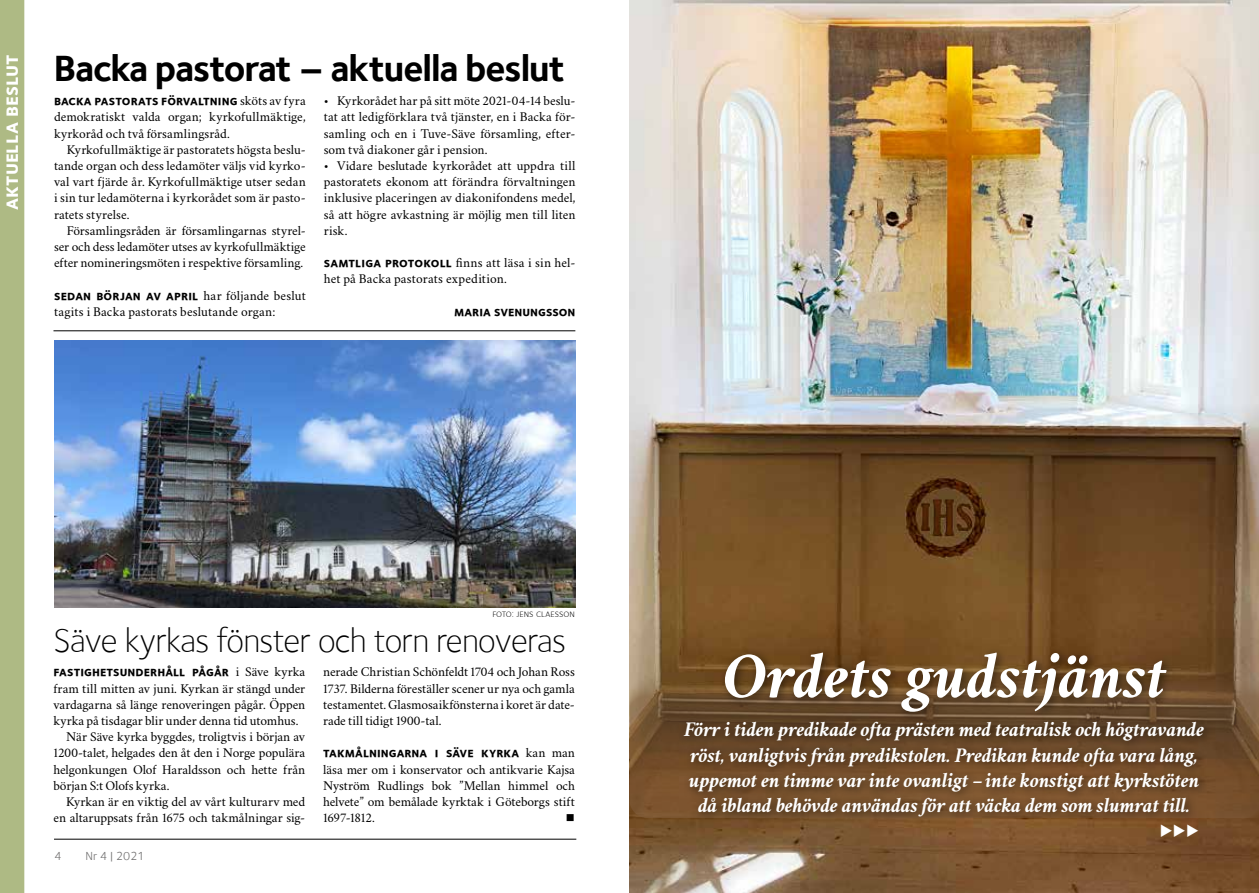
<style>
.page{position:relative;width:1259px;height:893px;background:#fff}
.page>*{position:absolute;margin:0;border:0;box-sizing:border-box;transform-origin:0 0}
.t1{font:italic 700 65.85px "Crimson Svk 2.0";letter-spacing:-.01em;color:#fff}
.t2{font:700 37.5px "Foundry Sterling";letter-spacing:-.03em;color:#000}
.t3{font:300 34.5px "Foundry Sterling";letter-spacing:-.02em;color:#000}
.t4{font:italic 700 21px/25.2px "Crimson Svk 2.0";letter-spacing:-.02em;color:#fff;text-align:center}
.t5{font:21px "Foundry Sterling Bold Expert";color:#fff}
.t6{font:15px "Wingdings 3";color:#fff}
.t7{font:13.5px/16.2px "Crimson Svk 2.0";color:#000;text-align:justify}
.t8{font:13.5px "Foundry Sterling Bold Expert";letter-spacing:.005em;color:#000}
.t9{font:12px "Foundry Sterling";color:#706f6f}
.t10{font:12px "Wingdings";color:#000}
.t11{font:10.5px "Foundry Sterling Light Expert";color:#000}
.s1{font-family:"Crimson Svk 2.0"}
.s2{font-family:"Foundry Sterling Bold Expert"}
</style>
<div class="page">
<img style="left:629px;top:0;width:630px;height:893px">
<svg style="left:629px;top:675px;width:630px;height:143px;background:#745332"></svg>
<div style="left:0;top:0;width:24px;height:893px;background:#aeba84"></div>
<hr style="left:54px;top:839px;width:522px;height:1px;background:#000">
<hr style="left:53px;top:331px;width:522px;height:1px;background:#000">
<img style="left:54px;top:341px;width:521px;height:267px">
<div style="left:718px;top:646px;width:458px;height:76px;background:#000;opacity:.55"></div>
<div style="left:678px;top:715px;width:536px;height:112px;background:#000;opacity:.55"></div>
<h3 class="t5" style="left:-2px;top:210px;width:157px;rotate:-90deg">aktuella beslut</h3>
<h2 class="t2" style="left:54px;top:46px;width:513px">Backa pastorat – aktuella beslut</h2>
<p class="t8" style="left:54px;top:93px;width:253px">backa pastorats förvaltning <span class="s1">sköts av fyra</span></p>
<p class="t7" style="left:54px;top:108px;width:253px">demokratiskt valda organ; kyrkofullmäktige, kyrkoråd och två församlingsråd.</p>
<p class="t7" style="left:54px;top:141px;width:253px;text-indent:13px">Kyrkofullmäktige är pastoratets högsta beslu&shy;tande organ och dess ledamöter väljs vid kyrko&shy;val vart fjärde år. Kyrkofullmäktige utser sedan i sin tur ledamöterna i kyrkorådet som är pasto&shy;ratets styrelse.</p>
<p class="t7" style="left:54px;top:222px;width:253px;text-indent:13px">Församlingsråden är församlingarnas styrel&shy;ser och dess ledamöter utses av kyrkofullmäktige efter nomineringsmöten i respektive församling.</p>
<p class="t8" style="left:54px;top:287px;width:253px">sedan början av april <span class="s1">har följande beslut</span></p>
<p class="t7" style="left:54px;top:303px;width:223px">tagits i Backa pastorats beslutande organ:</p>
<p class="t7" style="left:324px;top:92px;width:253px">• Kyrkorådet har på sitt möte 2021-04-14 beslu&shy;tat att ledigförklara två tjänster, en i Backa för&shy;samling och en i Tuve-Säve församling, efter&shy;som två diakoner går i pension.</p>
<p class="t7" style="left:324px;top:157px;width:253px">• Vidare beslutade kyrkorådet att uppdra till pastoratets ekonom att förändra förvaltningen inklusive placeringen av diakonifondens medel, så att högre avkastning är möjlig men till liten risk.</p>
<p class="t7" style="left:324px;top:254px;width:253px"><span class="s2">samtliga protokoll</span> finns att läsa i sin hel&shy;het på Backa pastorats expedition.</p>
<p class="t8" style="left:454px;top:303px;width:123px">maria svenungsson</p>
<p class="t11" style="left:492px;top:607px;width:84px">foto: jens claesson</p>
<h3 class="t3" style="left:53px;top:621px;width:514px">Säve kyrkas fönster och torn renoveras</h3>
<p class="t8" style="left:53px;top:664px;width:253px">fastighetsunderhåll pågår <span class="s1">i Säve kyrka</span></p>
<p class="t7" style="left:53px;top:679px;width:253px">fram till mitten av juni. Kyrkan är stängd under</p>
<p class="t7" style="left:53px;top:695px;width:253px">vardagarna så länge renoveringen pågår. Öppen</p>
<p class="t7" style="left:53px;top:712px;width:246px">kyrka på tisdagar blir under denna tid utomhus.</p>
<p class="t7" style="left:66px;top:728px;width:240px">När Säve kyrka byggdes, troligtvis i början av</p>
<p class="t7" style="left:53px;top:744px;width:253px">1200-talet, helgades den åt den i Norge populära</p>
<p class="t7" style="left:53px;top:760px;width:253px">helgonkungen Olof Haraldsson och hette från</p>
<p class="t7" style="left:53px;top:776px;width:117px">början S:t Olofs kyrka.</p>
<p class="t7" style="left:66px;top:793px;width:240px">Kyrkan är en viktig del av vårt kulturarv med</p>
<p class="t7" style="left:53px;top:809px;width:253px">en altaruppsats från 1675 och takmålningar sig-</p>
<p class="t9" style="left:54px;top:849px;width:9px">4</p>
<p class="t9" style="left:85px;top:849px;width:61px">Nr 4 | 2021</p>
<p class="t7" style="left:323px;top:663px;width:253px">nerade Christian Schönfeldt 1704 och Johan Ross 1737. Bilderna föreställer scener ur nya och gamla testamentet. Glasmosaikfönsterna i koret är date&shy;rade till tidigt 1900-tal.</p>
<p class="t8" style="left:323px;top:745px;width:253px">takmålningarna i säve kyrka <span class="s1">kan man</span></p>
<p class="t7" style="left:323px;top:760px;width:253px">läsa mer om i konservator och antikvarie Kajsa Nyström Rudlings bok ”Mellan himmel och helvete” om bemålade kyrktak i Göteborgs stift 1697-1812.</p>
<p class="t10" style="left:566px;top:811px;width:10px">■</p>
<h1 class="t1" style="left:722px;top:632px;width:446px">Ordets gudstjänst</h1>
<p class="t4" style="left:684px;top:716px;width:521px">Förr i tiden predikade ofta prästen med teatralisk och högtravande röst, vanligtvis från predikstolen. Predikan kunde ofta vara lång, uppemot en timme var inte ovanligt – inte konstigt att kyrkstöten då ibland behövde användas för att väcka dem som slumrat till.</p>
<p class="t6" style="left:1159px;top:822px;width:41px">◆◆◆</p>
</div>
